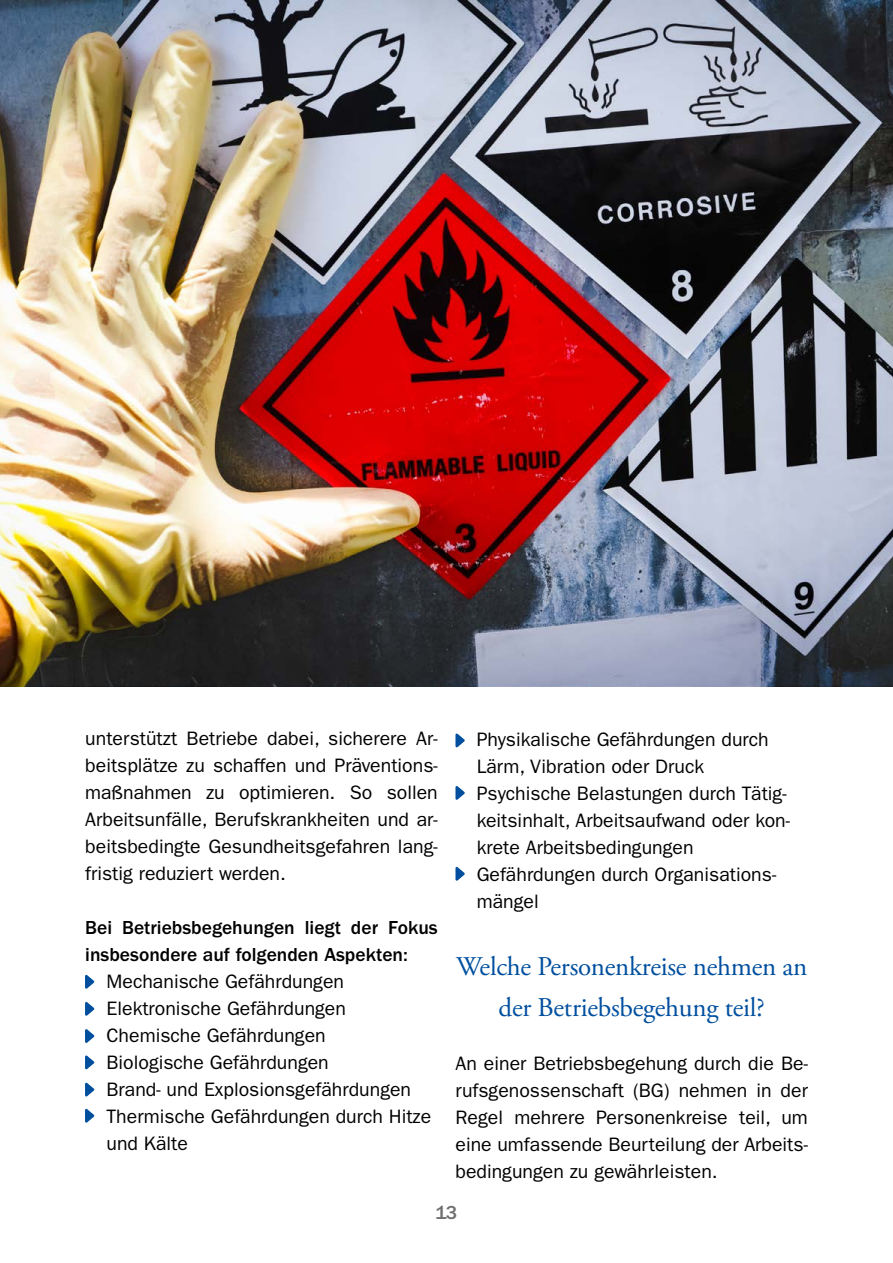
<style>
.page{position:relative;width:893px;height:1263px;background:#fff}
.page>*{position:absolute;margin:0;border:0;box-sizing:border-box;transform-origin:0 0}
.t1{font:27px/40.5px "Adobe Garamond Pro";letter-spacing:-.01em;color:#004f9f;text-align:center}
.t2{font:19.5px/27px "ITC Franklin Gothic Std";color:#000;text-align:justify}
.t3{font:500 19.5px/27px "ITC Franklin Gothic Std";color:#000}
.t4{font:500 19.5px "ITC Franklin Gothic Std";color:#706f6f}
</style>
<div class="page">
<img style="left:0;top:0;width:893px;height:686px">
<svg style="left:85px;top:974px;width:9px;height:15px"></svg>
<svg style="left:85px;top:1002px;width:9px;height:14px"></svg>
<svg style="left:85px;top:1029px;width:9px;height:14px"></svg>
<svg style="left:85px;top:1055px;width:9px;height:15px"></svg>
<svg style="left:85px;top:1082px;width:9px;height:15px"></svg>
<svg style="left:85px;top:1108px;width:9px;height:15px"></svg>
<svg style="left:455px;top:786px;width:10px;height:14px"></svg>
<svg style="left:455px;top:733px;width:10px;height:15px"></svg>
<svg style="left:455px;top:867px;width:10px;height:14px"></svg>
<p class="t2" style="left:85px;top:725px;width:354px">unterstützt Betriebe dabei, sicherere Ar&shy;beitsplätze zu schaffen und Präventions&shy;maßnahmen zu optimieren. So sollen Arbeitsunfälle, Berufskrankheiten und ar&shy;beitsbedingte Gesundheitsgefahren lang&shy;fristig reduziert werden.</p>
<p class="t3" style="left:85px;top:914px;width:354px">Bei Betriebsbegehungen liegt der Fokus insbesondere auf folgenden Aspekten:</p>
<p class="t2" style="left:107px;top:968px;width:326px;text-align:left">Mechanische Gefährdungen<br>Elektronische Gefährdungen<br>Chemische Gefährdungen<br>Biologische Gefährdungen<br>Brand- und Explosionsgefährdungen<br>Thermische Gefährdungen durch Hitze und Kälte</p>
<p class="t2" style="left:477px;top:726px;width:315px;text-align:left">Physikalische Gefährdungen durch<br>Lärm, Vibration oder Druck<br>Psychische Belastungen durch Tätig&shy;keitsinhalt, Arbeitsaufwand oder kon&shy;krete Arbeitsbedingungen<br>Gefährdungen durch Organisations&shy;mängel</p>
<h1 class="t1" style="left:456px;top:947px;width:353px">Welche Personenkreise nehmen an der Betriebsbegehung teil?</h1>
<p class="t2" style="left:455px;top:1050px;width:354px">An einer Betriebsbegehung durch die Be&shy;rufsgenossenschaft (BG) nehmen in der Regel mehrere Personenkreise teil, um eine umfassende Beurteilung der Arbeits&shy;bedingungen zu gewährleisten.</p>
<p class="t4" style="left:436px;top:1201px;width:23px">13</p>
</div>
